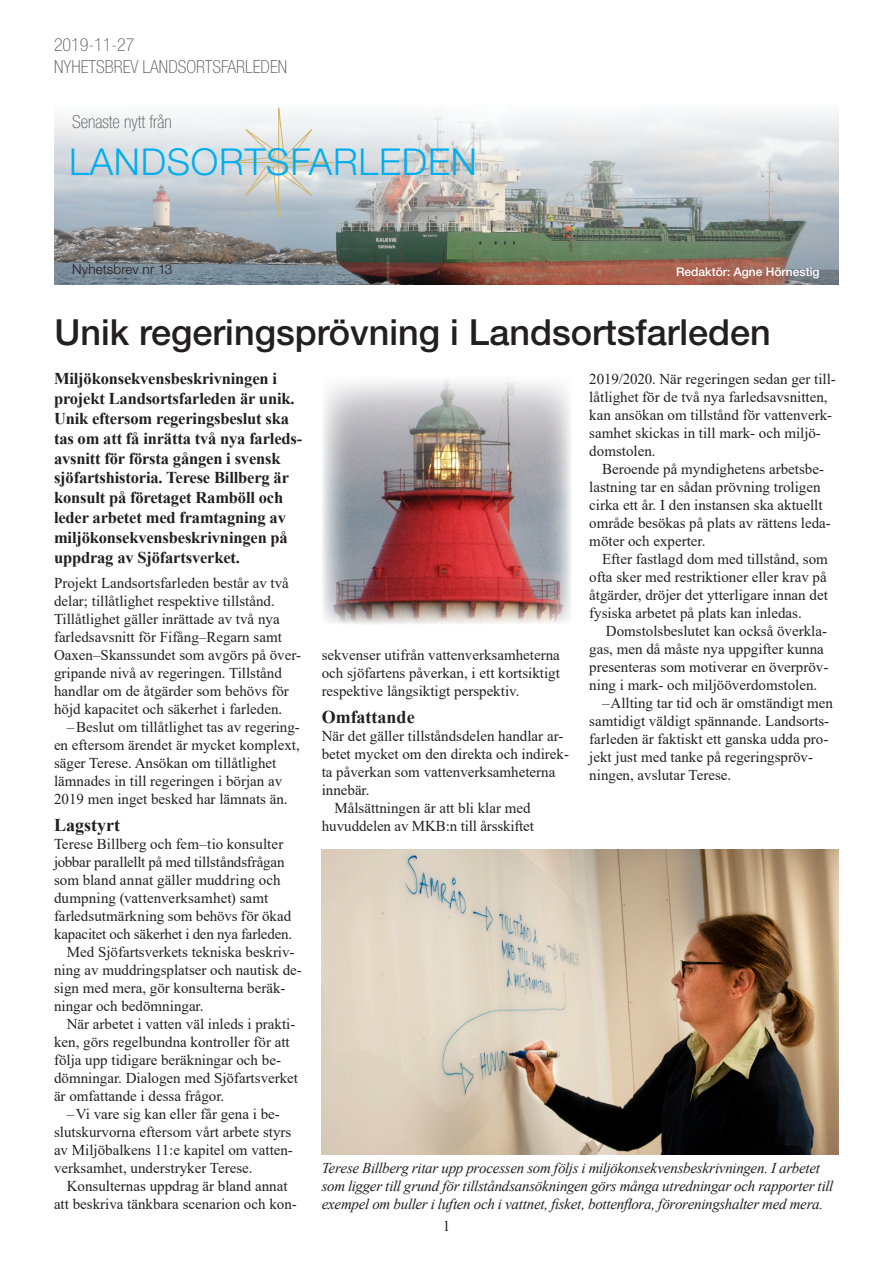
<style>
.page{position:relative;width:893px;height:1263px;background:#fff}
.page>*{position:absolute;margin:0;border:0;box-sizing:border-box;transform-origin:0 0}
.t1{font:300 37.05px "Helvetica Neue LT Std";letter-spacing:.02em;color:#00aeef}
.Huvudrubrik{font:500 36px "Helvetica Neue LT Std";color:#231f20}
.Senaste_nytt_från_-d{font:100 condensed 18px "Helvetica Neue LT Std";color:#57585a}
.Mellanrubrik{font:700 18px "Times New Roman";color:#231f20}
.Ingress{font:700 16.5px/19.8px "Times New Roman";letter-spacing:-.01em;color:#231f20}
.Indrag_brödtext{font:15px/18px "Times New Roman";color:#231f20}
.Brödtext{font:15px/18px "Times New Roman";color:#231f20}
.Bildtext{font:italic 15px/18px "Times New Roman";letter-spacing:-.02em;color:#231f20}
.Infotext{font:300 13.5px "Helvetica Neue LT Std";letter-spacing:.01em;color:#231f20}
.t2{font:500 12px "Helvetica Neue LT Std";color:#fff}
</style>
<div class="page">
<img style="left:54px;top:110px;width:785px;height:175px">
<svg style="left:223px;top:107px;width:119px;height:119px"></svg>
<img style="left:322px;top:379px;width:249px;height:245px">
<img style="left:322px;top:849px;width:517px;height:305px">
<p class="Senaste_nytt_från_-d" style="left:54px;top:35px;width:82px">2019-11-27</p>
<p class="Senaste_nytt_från_-d" style="left:54px;top:56px;width:234px">NYHETSBREV LANDSORTSFARLEDEN</p>
<p class="Senaste_nytt_från_-d" style="left:72px;top:111px;width:101px">Senaste nytt från</p>
<p class="t1" style="left:69px;top:139px;width:409px">LANDSORTSFARLEDEN</p>
<p class="Infotext" style="left:72px;top:261px;width:101px">Nyhetsbrev nr 13</p>
<p class="t2" style="left:676px;top:265px;width:145px">Redaktör: Agne Hörnestig</p>
<p class="Huvudrubrik" style="left:55px;top:310px;width:718px">Unik regeringsprövning i Landsortsfarleden</p>
<p class="Ingress" style="left:54px;top:368px;width:250px">Miljökonsekvensbeskrivningen i projekt Landsortsfarleden är unik.<br>Unik eftersom regeringsbeslut ska tas om att få inrätta två nya farleds&shy;avsnitt för första gången i svensk sjöfartshistoria. Terese Billberg är konsult på företaget Ramböll och leder arbetet med framtagning av miljökonsekvensbeskrivningen på uppdrag av Sjöfartsverket.</p>
<p class="Brödtext" style="left:54px;top:573px;width:249px">Projekt Landsortsfarleden består av två delar; tillåtlighet respektive tillstånd.<br>Tillåtlighet gäller inrättade av två nya farledsavsnitt för Fifång–Regarn samt Oaxen–Skanssundet som avgörs på över&shy;gripande nivå av regeringen. Tillstånd handlar om de åtgärder som behövs för höjd kapacitet och säkerhet i farleden.</p>
<p class="Indrag_brödtext" style="left:54px;top:717px;width:247px;text-indent:13px">–Beslut om tillåtlighet tas av regering&shy;en eftersom ärendet är mycket komplext, säger Terese. Ansökan om tillåtlighet lämnades in till regeringen i början av 2019 men inget besked har lämnats än.</p>
<p class="Mellanrubrik" style="left:54px;top:812px;width:67px">Lagstyrt</p>
<p class="Brödtext" style="left:54px;top:834px;width:240px">Terese Billberg och fem–tio konsulter jobbar parallellt på med tillståndsfrågan som bland annat gäller muddring och dumpning (vattenverksamhet) samt farledsutmärkning som behövs för ökad kapacitet och säkerhet i den nya farleden.</p>
<p class="Indrag_brödtext" style="left:54px;top:942px;width:249px;text-indent:13px">Med Sjöfartsverkets tekniska beskriv&shy;ning av muddringsplatser och nautisk de&shy;sign med mera, gör konsulterna beräk&shy;ningar och bedömningar.</p>
<p class="Indrag_brödtext" style="left:54px;top:1014px;width:246px;text-indent:13px">När arbetet i vatten väl inleds i prakti&shy;ken, görs regelbundna kontroller för att följa upp tidigare beräkningar och be&shy;dömningar. Dialogen med Sjöfartsverket är omfattande i dessa frågor.</p>
<p class="Indrag_brödtext" style="left:54px;top:1104px;width:240px;text-indent:13px">–Vi vare sig kan eller får gena i be&shy;slutskurvorna eftersom vårt arbete styrs av Miljöbalkens 11:e kapitel om vatten&shy;verksamhet, understryker Terese.</p>
<p class="Indrag_brödtext" style="left:67px;top:1176px;width:222px">Konsulternas uppdrag är bland annat</p>
<p class="Brödtext" style="left:54px;top:1194px;width:244px">att beskriva tänkbara scenarion och kon-</p>
<p class="Brödtext" style="left:322px;top:645px;width:240px;text-align:justify">sekvenser utifrån vattenverksamheterna och sjöfartens påverkan, i ett kortsiktigt respektive långsiktigt perspektiv.</p>
<p class="Mellanrubrik" style="left:322px;top:704px;width:94px">Omfattande</p>
<p class="Brödtext" style="left:322px;top:726px;width:249px">När det gäller tillståndsdelen handlar ar&shy;betet mycket om den direkta och indirek&shy;ta påverkan som vattenverksamheterna innebär.</p>
<p class="Indrag_brödtext" style="left:322px;top:798px;width:214px;text-align:right">Målsättningen är att bli klar med huvuddelen av MKB:n till årsskiftet</p>
<p class="Indrag_brödtext" style="left:589px;top:369px;width:248px">2019/2020. När regeringen sedan ger til - låtlighet för de två nya farledsavsnitten, kan ansökan om tillstånd för vattenverk&shy;samhet skickas in till mark- och miljö&shy;domstolen.</p>
<p class="Indrag_brödtext" style="left:589px;top:459px;width:243px;text-indent:13px">Beroende på myndighetens arbetsbe&shy;lastning tar en sådan prövning troligen cirka ett år. I den instansen ska aktuellt område besökas på plats av rättens leda&shy;möter och experter.</p>
<p class="Indrag_brödtext" style="left:589px;top:549px;width:240px;text-align:justify;text-indent:13px">Efter fastlagd dom med tillstånd, som ofta sker med restriktioner eller krav på åtgärder, dröjer det ytterligare innan det fysiska arbetet på plats kan inledas.</p>
<p class="Indrag_brödtext" style="left:589px;top:621px;width:241px;text-indent:17px">Domstolsbeslutet kan också överkla&shy;gas, men då måste nya uppgifter kunna presenteras som motiverar en överpröv&shy;ning i mark- och miljööverdomstolen.</p>
<p class="Indrag_brödtext" style="left:589px;top:693px;width:245px;text-indent:13px">–Allting tar tid och är omständigt men samtidigt väldigt spännande. Landsorts&shy;farleden är faktiskt ett ganska udda pro&shy;jekt just med tanke på regeringspröv&shy;ningen, avslutar Terese.</p>
<p class="Bildtext" style="left:322px;top:1159px;width:513px">Terese Billberg ritar upp processen som följs i miljökonsekvensbeskrivningen. I arbetet som ligger till grund för tillståndsansökningen görs många utredningar och rapporter till exempel om buller i luften och i vattnet, fisket, bottenflora, föroreningshalter med mera.</p>
<p class="Brödtext" style="left:443px;top:1216px;width:9px">1</p>
</div>
